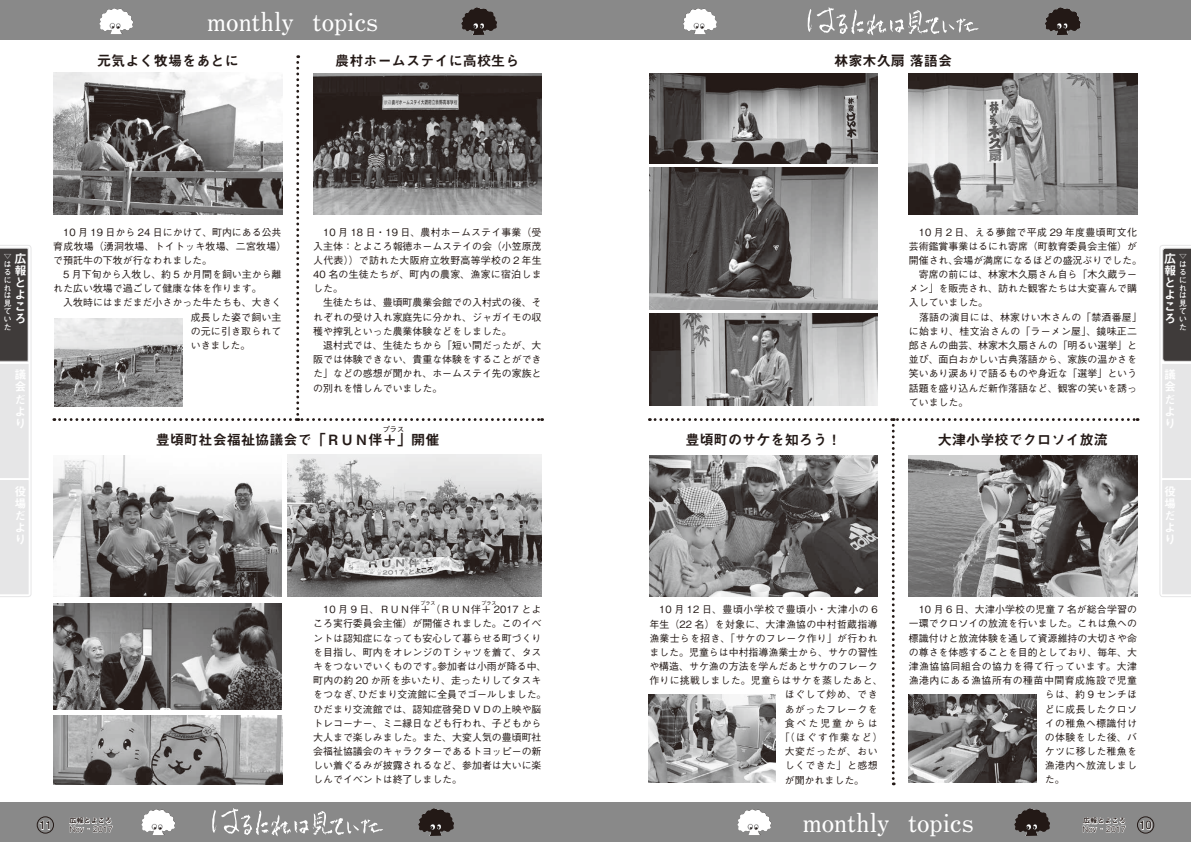
<style>
.page{position:relative;width:1191px;height:842px;background:#fff}
.page>*{position:absolute;margin:0;border:0;box-sizing:border-box;transform-origin:0 0}
.t1{font:700 26.2px "Futo Min A101 Pro";letter-spacing:-.01em;color:#fff}
.t2{font:14.2px "Midashi Go Pro MB31";color:#231916}
.t3{font:12px/12px "Midashi Go Pro MB31";color:#fff;text-align:justify}
.t4{font:700 11.3px "Futo Go B101 Pro";color:#231916}
.t5{font:500 9.9px/14.2px "Gothic BBB Pro";color:#231916}
.t6{font:500 9.9px "Gothic BBB Pro";letter-spacing:.025em;color:#231916}
.t7{font:500 9.9px "Gothic BBB Pro";letter-spacing:.05em;color:#231916}
.t8{font:500 9.9px "Gothic BBB Pro";letter-spacing:.03em;color:#231916}
.t9{font:500 9.9px "Gothic BBB Pro";letter-spacing:.035em;color:#231916}
.t10{font:500 9.9px "Gothic BBB Pro";letter-spacing:.06em;color:#231916}
.t11{font:500 9.9px "Gothic BBB Pro";letter-spacing:.045em;color:#231916}
.t12{font:500 9.9px "Gothic BBB Pro";letter-spacing:.02em;color:#231916}
.t13{font:500 9.9px "Gothic BBB Pro";letter-spacing:.105em;color:#231916}
.t14{font:500 9.9px "Gothic BBB Pro";letter-spacing:.04em;color:#231916}
.t15{font:500 9.9px "Gothic BBB Pro";letter-spacing:.195em;color:#231916}
.t16{font:700 7.8px/7.8px "Futo Go B101 Pro";color:#fff;text-align:justify}
.t17{font:500 7.8px "Gothic BBB Pro";color:#231916}
.t18{font:7.1px "Midashi Go Pro MB31";color:#231916}
.t19{font:500 5px "Gothic BBB Pro";color:#231916}
</style>
<div class="page">
<div style="left:0;top:802px;width:1191px;height:40px;background:#898989"></div>
<div style="left:0;top:0;width:1191px;height:40px;background:#898989"></div>
<svg style="left:40px;top:820px;width:10px;height:10px"></svg>
<div style="left:37px;top:816px;width:17px;height:17px;border:1px solid #231916;border-radius:50%"></div>
<svg style="left:69px;top:817px;width:44px;height:16px"></svg>
<svg style="left:1139px;top:820px;width:13px;height:10px"></svg>
<div style="left:1137px;top:816px;width:17px;height:17px;border:1px solid #231916;border-radius:50%"></div>
<svg style="left:1082px;top:817px;width:44px;height:16px"></svg>
<svg style="left:212px;top:808px;width:171px;height:28px"></svg>
<img style="left:737px;top:809px;width:15px;height:23px">
<img style="left:1014px;top:808px;width:36px;height:28px">
<img style="left:141px;top:809px;width:15px;height:23px">
<img style="left:418px;top:808px;width:36px;height:28px">
<svg style="left:807px;top:7px;width:171px;height:28px"></svg>
<img style="left:99px;top:8px;width:15px;height:23px">
<img style="left:461px;top:7px;width:36px;height:28px">
<img style="left:683px;top:8px;width:14px;height:23px">
<img style="left:1045px;top:7px;width:35px;height:28px">
<svg style="left:649px;top:418px;width:489px;height:367px"></svg>
<img style="left:649px;top:455px;width:228px;height:142px">
<img style="left:909px;top:455px;width:228px;height:142px">
<img style="left:909px;top:73px;width:228px;height:142px">
<svg style="left:54px;top:55px;width:488px;height:366px"></svg>
<img style="left:54px;top:72px;width:228px;height:142px">
<img style="left:649px;top:167px;width:228px;height:142px">
<img style="left:649px;top:73px;width:228px;height:90px">
<img style="left:54px;top:455px;width:227px;height:142px">
<img style="left:54px;top:603px;width:227px;height:106px">
<img style="left:54px;top:715px;width:228px;height:69px">
<img style="left:909px;top:694px;width:127px;height:88px">
<img style="left:288px;top:455px;width:253px;height:141px">
<img style="left:648px;top:694px;width:127px;height:88px">
<img style="left:55px;top:318px;width:127px;height:88px">
<img style="left:649px;top:314px;width:228px;height:91px">
<svg style="left:0;top:245px;width:31px;height:352px;background:#b8b7b7"></svg>
<svg style="left:1159px;top:245px;width:32px;height:352px;background:#bab9ba"></svg>
<h1 class="t1" style="left:207px;top:1px;width:172px">monthly topics</h1>
<h2 class="t2" style="left:97px;top:50px;width:143px">元気よく牧場をあとに</h2>
<h2 class="t2" style="left:335px;top:50px;width:186px">農村ホームステイに高校生ら</h2>
<h2 class="t2" style="left:834px;top:50px;width:120px">林家木久扇 落語会</h2>
<p class="t16" style="left:4px;top:252px;width:9px">▽はるにれは見ていた</p>
<p class="t3" style="left:15px;top:251px;width:13px;text-align:left">広報とよころ</p>
<p class="t3" style="left:15px;top:367px;width:13px">議会だより</p>
<p class="t3" style="left:15px;top:484px;width:13px">役場だより</p>
<p class="t5" style="left:53px;top:224px;width:230px">　10 月 19 日から 24 日にかけて、町内にある公共</p>
<p class="t6" style="left:53px;top:238px;width:235px">育成牧場（湧洞牧場、トイトッキ牧場、二宮牧場）</p>
<p class="t5" style="left:53px;top:252px;width:160px">で預託牛の下牧が行なわれました。</p>
<p class="t5" style="left:53px;top:266px;width:230px">　5 月下旬から入牧し、約 5 か月間を飼い主から離</p>
<p class="t5" style="left:53px;top:280px;width:210px">れた広い牧場で過ごして健康な体を作ります。</p>
<p class="t5" style="left:53px;top:294px;width:230px">　入牧時にはまだまだ小さかった牛たちも、大きく</p>
<p class="t12" style="left:191px;top:309px;width:92px">成長した姿で飼い主</p>
<p class="t12" style="left:191px;top:323px;width:92px">の元に引き取られて</p>
<p class="t5" style="left:191px;top:337px;width:61px">いきました。</p>
<p class="t5" style="left:313px;top:223px;width:230px;text-indent:10px">10 月 18 日・19 日、農村ホームステイ事業（受入主体：とよころ報徳ホームステイの会（小笠原茂人代表））で訪れた大阪府立牧野高等学校の２年生<br>40 名の生徒たちが、町内の農家、漁家に宿泊しました。<br>　生徒たちは、豊頃町農業会館での入村式の後、それぞれの受け入れ家庭先に分かれ、ジャガイモの収穫や搾乳といった農業体験などをしました。<br>　退村式では、生徒たちから「短い間だったが、大阪では体験できない、貴重な体験をすることができた」などの感想が聞かれ、ホームステイ先の家族との別れを惜しんでいました。</p>
<p class="t18" style="left:383px;top:424px;width:23px">プラス</p>
<h2 class="t2" style="left:156px;top:428px;width:285px">豊頃町社会福祉協議会で「ＲＵＮ伴＋」開催</h2>
<p class="t5" style="left:909px;top:223px;width:235px">　10 月２日、える夢館で平成 29 年度豊頃町文化芸術鑑賞事業はるにれ寄席（町教育委員会主催）が開催され、会場が満席になるほどの盛況ぶりでした。　寄席の前には、林家木久扇さん自ら「木久蔵ラーメン」を販売され、訪れた観客たちは大変喜んで購入していました。<br>　落語の演目には、林家けい木さんの「禁酒番屋」に始まり、桂文治さんの「ラーメン屋」、鏡味正二郎さんの曲芸、林家木久扇さんの「明るい選挙」と並び、面白おかしい古典落語から、家族の温かさを笑いあり涙ありで語るものや身近な「選挙」という話題を盛り込んだ新作落語など、観客の笑いを誘っていました。</p>
<h2 class="t2" style="left:685px;top:428px;width:157px">豊頃町のサケを知ろう！</h2>
<h2 class="t2" style="left:938px;top:428px;width:172px">大津小学校でクロソイ放流</h2>
<p class="t3" style="left:1164px;top:251px;width:13px;text-align:left">広報とよころ</p>
<p class="t16" style="left:1179px;top:252px;width:9px">▽はるにれは見ていた</p>
<p class="t3" style="left:1164px;top:367px;width:13px">議会だより</p>
<p class="t3" style="left:1164px;top:484px;width:13px">役場だより</p>
<p class="t4" style="left:39px;top:816px;width:14px">11</p>
<p class="t19" style="left:420px;top:599px;width:16px">プラス</p>
<p class="t19" style="left:481px;top:599px;width:16px">プラス</p>
<p class="t5" style="left:313px;top:615px;width:235px">ころ実行委員会主催）が開催されました。このイベントは認知症になっても安心して暮らせる町づくりを目指し、町内をオレンジのＴシャツを着て、タスキをつないでいくものです。参加者は小雨が降る中、町内の約 20 か所を歩いたり、走ったりしてタスキをつなぎ、ひだまり交流館に全員でゴールしました。ひだまり交流館では、認知症啓発ＤＶＤの上映や脳トレコーナー、ミニ縁日なども行われ、子どもから大人まで楽しみました。また、大変人気の豊頃町社会福祉協議会のキャラクターであるトヨッピーの新しい着ぐるみが披露されるなど、参加者は大いに楽しんでイベントは終了しました。</p>
<p class="t8" style="left:323px;top:602px;width:220px">10 月 9 日、ＲＵＮ伴＋（ＲＵＮ伴＋ 2017 とよ</p>
<p class="t10" style="left:659px;top:602px;width:220px">10 月 12 日、豊頃小学校で豊頃小・大津小の 6</p>
<p class="t8" style="left:649px;top:616px;width:230px">年生（22 名）を対象に、大津漁協の中村哲蔵指導</p>
<p class="t6" style="left:649px;top:630px;width:230px">漁業士らを招き、「サケのフレーク作り」が行われ</p>
<p class="t5" style="left:649px;top:644px;width:230px">ました。児童らは中村指導漁業士から、サケの習性</p>
<p class="t5" style="left:649px;top:658px;width:230px">や構造、サケ漁の方法を学んだあとサケのフレーク</p>
<p class="t6" style="left:649px;top:672px;width:235px">作りに挑戦しました。児童らはサケを蒸したあと、</p>
<p class="t7" style="left:784px;top:687px;width:94px">ほぐして炒め、でき</p>
<p class="t11" style="left:784px;top:701px;width:94px">あがったフレークを</p>
<p class="t15" style="left:784px;top:715px;width:94px">食べた児童からは</p>
<p class="t13" style="left:780px;top:729px;width:104px">「（ほぐす作業など）</p>
<p class="t7" style="left:784px;top:743px;width:94px">大変だったが、おい</p>
<p class="t11" style="left:784px;top:758px;width:94px">しくできた」と感想</p>
<p class="t5" style="left:784px;top:771px;width:81px">が聞かれました。</p>
<p class="t5" style="left:908px;top:601px;width:230px">　10 月 6 日、大津小学校の児童 7 名が総合学習の</p>
<p class="t5" style="left:908px;top:615px;width:230px">一環でクロソイの放流を行いました。これは魚への</p>
<p class="t5" style="left:908px;top:630px;width:230px">標識付けと放流体験を通して資源維持の大切さや命</p>
<p class="t5" style="left:908px;top:644px;width:230px">の尊さを体感することを目的としており、毎年、大</p>
<p class="t7" style="left:908px;top:658px;width:230px">津漁協協同組合の協力を得て行っています。大津</p>
<p class="t7" style="left:908px;top:672px;width:230px">漁港内にある漁協所有の種苗中間育成施設で児童</p>
<p class="t5" style="left:1045px;top:686px;width:94px">らは、約 9 センチほ</p>
<p class="t9" style="left:1045px;top:701px;width:94px">どに成長したクロソ</p>
<p class="t9" style="left:1045px;top:715px;width:94px">イの稚魚へ標識付け</p>
<p class="t14" style="left:1045px;top:729px;width:94px">の体験をした後、バ</p>
<p class="t9" style="left:1045px;top:743px;width:94px">ケツに移した稚魚を</p>
<p class="t9" style="left:1045px;top:758px;width:94px">漁港内へ放流しまし</p>
<p class="t5" style="left:1045px;top:771px;width:21px">た。</p>
<h1 class="t1" style="left:802px;top:802px;width:172px">monthly topics</h1>
<p class="t18" style="left:69px;top:815px;width:44px">広報とよころ</p>
<p class="t17" style="left:69px;top:823px;width:45px">Nov‐2017</p>
<p class="t4" style="left:1139px;top:816px;width:14px">10</p>
<p class="t18" style="left:1083px;top:815px;width:44px">広報とよころ</p>
<p class="t17" style="left:1082px;top:823px;width:45px">Nov‐2017</p>
</div>
